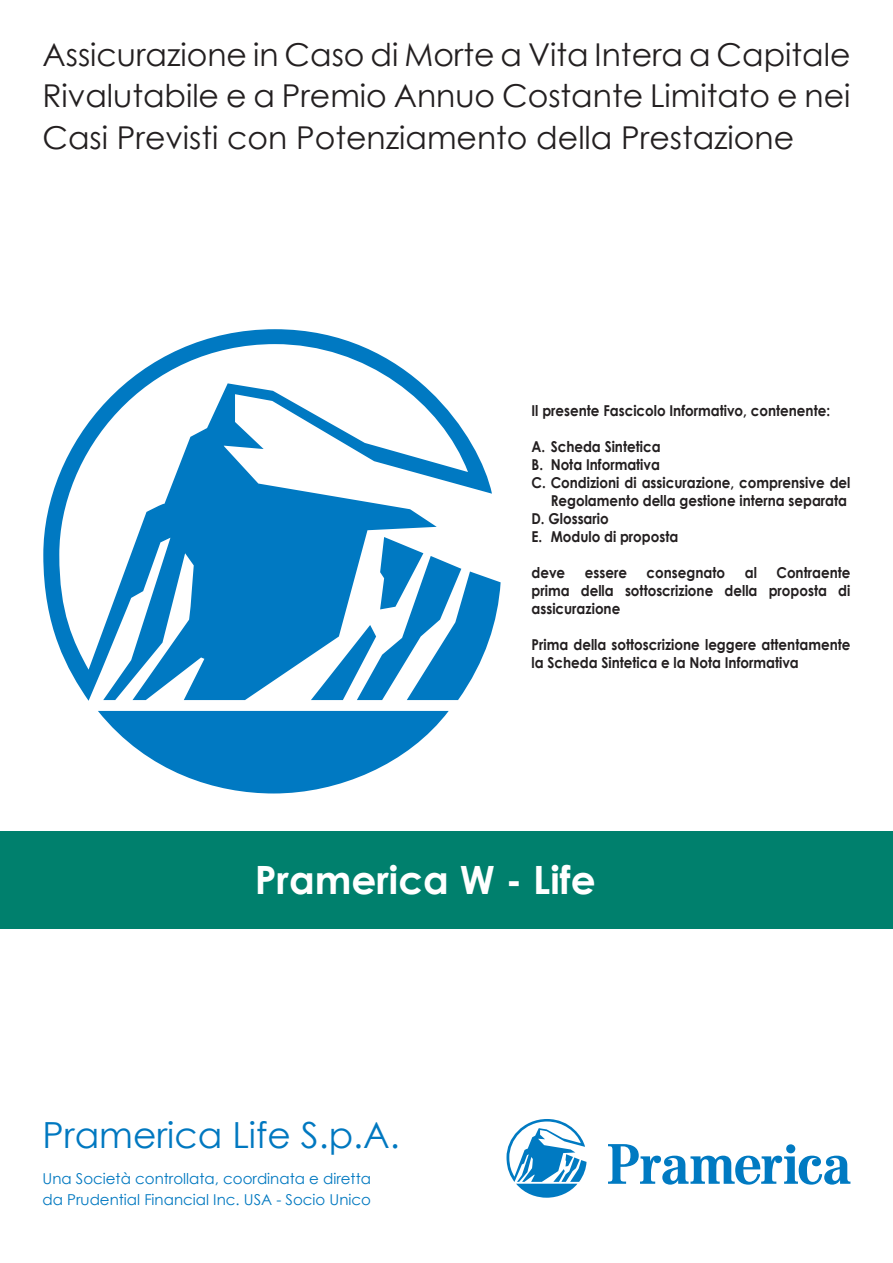
<style>
.page{position:relative;width:893px;height:1263px;background:#fff}
.page>*{position:absolute;margin:0;border:0;box-sizing:border-box;transform-origin:0 0}
.t1{font:700 39px "Century Gothic";color:#fff}
.t2{font:36px "Century Gothic";color:#0078c0}
.t3{font:31.5px/41.4px "Century Gothic";color:#231f20;text-align:justify}
.t4{font:700 15px/18px "Century Gothic";color:#231f20;text-align:right;scale:.9 1}
.t5{font:15px "Century Gothic";color:#0078c0}
</style>
<div class="page">
<div style="left:0;top:831px;width:893px;height:98px;background:#00806d"></div>
<svg style="left:43px;top:329px;width:458px;height:464px"></svg>
<svg style="left:608px;top:1144px;width:242px;height:40px"></svg>
<svg style="left:506px;top:1119px;width:81px;height:79px"></svg>
<p class="t3" style="left:43px;top:33px;width:809px">Assicurazione in Caso di Morte a Vita Intera a Capitale Rivalutabile e a Premio Annuo Costante Limitato e nei Casi Previsti con Potenziamento della Prestazione</p>
<p class="t4" style="left:531px;top:400px;width:333px">Il presente Fascicolo Informativo, contenente:</p>
<p class="t4" style="left:531px;top:436px;width:145px">A. Scheda Sintetica</p>
<p class="t4" style="left:531px;top:454px;width:144px">B. Nota Informativa</p>
<p class="t4" style="left:531px;top:472px;width:356px">C. Condizioni di assicurazione, comprensive del<br>Regolamento della gestione interna separata</p>
<p class="t4" style="left:531px;top:508px;width:87px">D. Glossario</p>
<p class="t4" style="left:531px;top:526px;width:165px">E. Modulo di proposta</p>
<p class="t4" style="left:531px;top:562px;width:39px">deve</p>
<p class="t4" style="left:585px;top:562px;width:48px">essere</p>
<p class="t4" style="left:647px;top:562px;width:89px">consegnato</p>
<p class="t4" style="left:745px;top:562px;width:15px">al</p>
<p class="t4" style="left:531px;top:562px;width:356px;text-align:justify;text-indent:245px">Contraente prima della sottoscrizione della proposta di assicurazione</p>
<p class="t4" style="left:531px;top:634px;width:356px;text-align:left">Prima della sottoscrizione leggere attentamente la Scheda Sintetica e la Nota Informativa</p>
<p class="t1" style="left:255px;top:851px;width:342px">Pramerica W - Life</p>
<p class="t2" style="left:43px;top:1110px;width:359px">Pramerica Life S.p.A.</p>
<p class="t5" style="left:43px;top:1168px;width:330px">Una Società controllata, coordinata e diretta</p>
<p class="t5" style="left:43px;top:1189px;width:330px">da Prudential Financial Inc. USA - Socio Unico</p>
</div>
